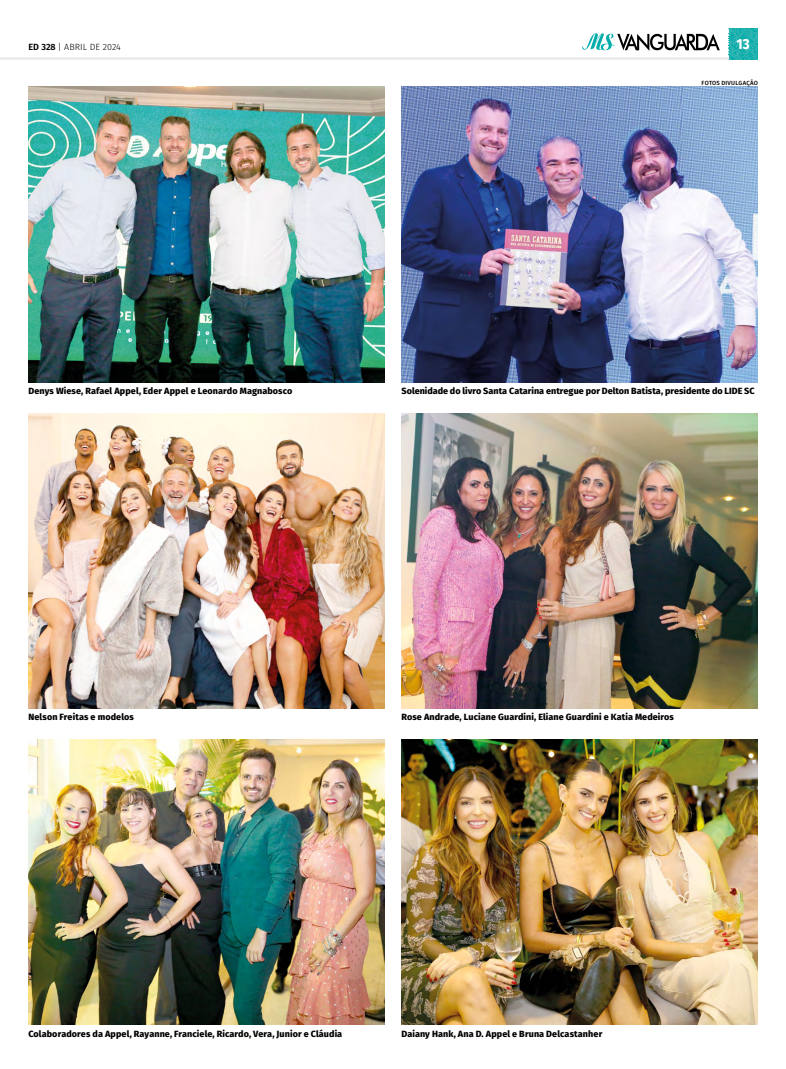
<style>
.page{position:relative;width:786px;height:1069px;background:#fff}
.page>*{position:absolute;margin:0;border:0;box-sizing:border-box;transform-origin:0 0}
.t1{font:800 14.6px "Fira Sans";color:#fff;scale:.9 1}
.t2{font:800 9px "Fira Sans";letter-spacing:.01em;color:#000}
.t3{font:300 9px "Fira Sans";letter-spacing:.01em;color:#000}
.t4{font:500 6px "Fira Sans";letter-spacing:.03em;color:#000}
.s1{font-weight:600}
</style>
<div class="page">
<hr style="left:1px;top:58px;width:727px;height:2px;background:#ededed">
<svg style="left:582px;top:33px;width:137px;height:18px"></svg>
<svg style="left:728px;top:28px;width:29px;height:32px"></svg>
<img style="left:28px;top:413px;width:356px;height:295px">
<img style="left:28px;top:739px;width:356px;height:285px">
<img style="left:401px;top:413px;width:356px;height:295px">
<img style="left:401px;top:87px;width:356px;height:295px">
<img style="left:401px;top:739px;width:356px;height:285px">
<img style="left:28px;top:87px;width:356px;height:295px">
<p class="t3" style="left:28px;top:40px;width:94px"><span class="s1">ED 328</span> | ABRIL DE 2024</p>
<h1 class="t1" style="left:736px;top:33px;width:16px">13</h1>
<p class="t4" style="left:701px;top:78px;width:58px">FOTOS DIVULGAÇÃO</p>
<p class="t2" style="left:28px;top:385px;width:265px">Denys Wiese, Rafael Appel, Eder Appel e Leonardo Magnabosco</p>
<p class="t2" style="left:401px;top:385px;width:354px">Solenidade do livro Santa Catarina entregue por Delton Batista, presidente do LIDE SC</p>
<p class="t2" style="left:28px;top:710px;width:107px">Nelson Freitas e modelos</p>
<p class="t2" style="left:401px;top:710px;width:274px">Rose Andrade, Luciane Guardini, Eliane Guardini e Katia Medeiros</p>
<p class="t2" style="left:28px;top:1027px;width:315px">Colaboradores da Appel, Rayanne, Franciele, Ricardo, Vera, Junior e Cláudia</p>
<p class="t2" style="left:401px;top:1027px;width:202px">Daiany Hank, Ana D. Appel e Bruna Delcastanher</p>
</div>
